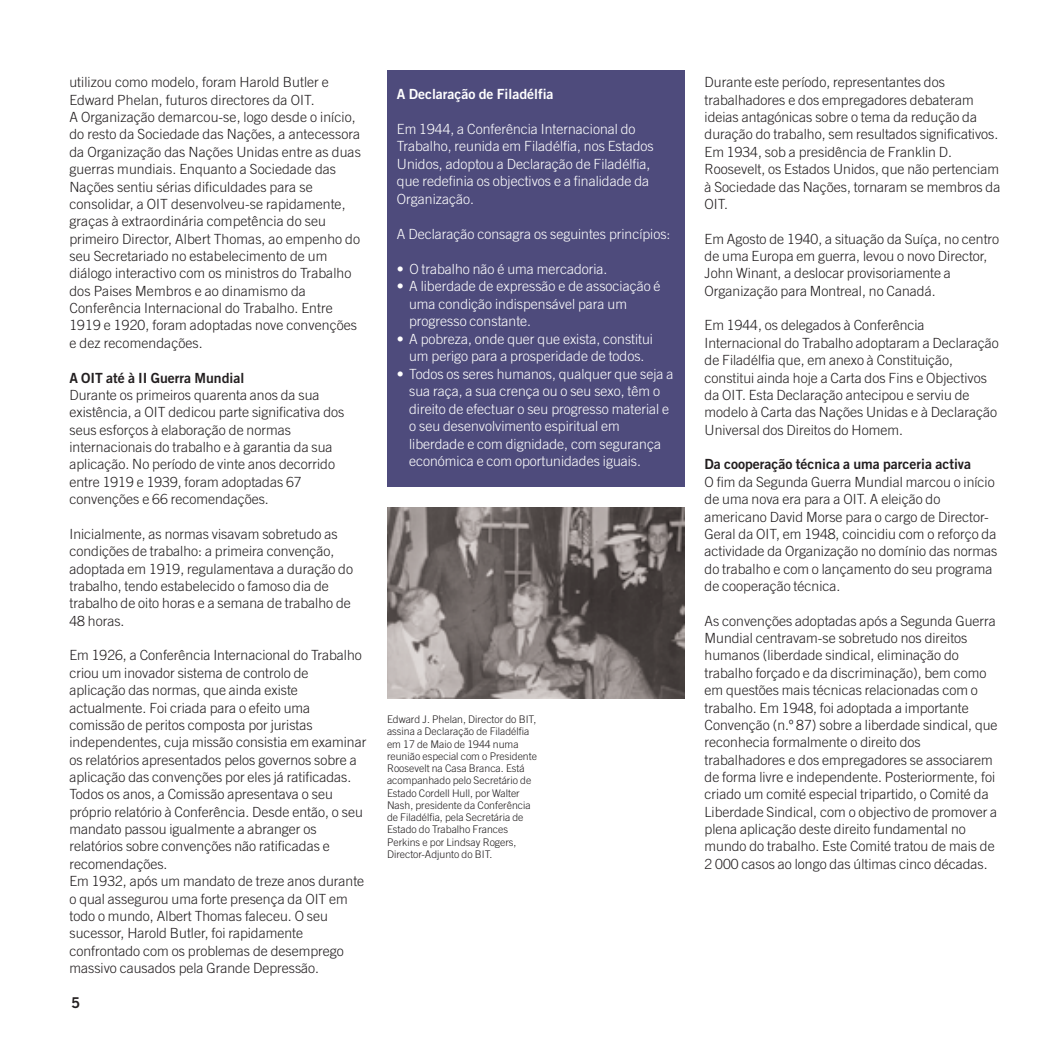
<style>
.page{position:relative;width:1042px;height:1042px;background:#fff}
.page>*{position:absolute;margin:0;border:0;box-sizing:border-box;transform-origin:0 0}
.t1{font:14.88px "Trade Gothic Bold Two";color:#231f20}
.t2{font:300 14px/17.3px "Trade Gothic";color:#231f20}
.t3{font:300 14px/17.5px "Trade Gothic";color:#fff}
.t4{font:14px "Trade Gothic Bold Two";color:#fff}
.t5{font:300 10.5px/12.2px "Trade Gothic";color:#231f20}
.s1{font-family:"Trade Gothic Bold Two";font-weight:400}
</style>
<div class="page">
<div style="left:387px;top:70px;width:298px;height:417px;background:#4e4b7c"></div>
<img style="left:387px;top:507px;width:298px;height:191px">
<p class="t2" style="left:69px;top:75px;width:293px">utilizou como modelo, foram Harold Butler e Edward Phelan, futuros directores da OIT.<br>A Organização demarcou-se, logo desde o início, do resto da Sociedade das Nações, a antecessora da Organização das Nações Unidas entre as duas guerras mundiais. Enquanto a Sociedade das Nações sentiu sérias dificuldades para se consolidar, a OIT desenvolveu-se rapidamente, graças à extraordinária competência do seu primeiro Director, Albert Thomas, ao empenho do seu Secretariado no estabelecimento de um diálogo interactivo com os ministros do Trabalho dos Paises Membros e ao dinamismo da Conferência Internacional do Trabalho. Entre 1919 e 1920, foram adoptadas nove convenções e dez recomendações.</p>
<p class="t2" style="left:69px;top:370px;width:276px"><span class="s1">A OIT até à II Guerra Mundial<br></span>Durante os primeiros quarenta anos da sua existência, a OIT dedicou parte significativa dos seus esforços à elaboração de normas internacionais do trabalho e à garantia da sua aplicação. No período de vinte anos decorrido entre 1919 e 1939, foram adoptadas 67 convenções e 66 recomendações.</p>
<p class="t2" style="left:69px;top:526px;width:285px">Inicialmente, as normas visavam sobretudo as condições de trabalho: a primeira convenção, adoptada em 1919, regulamentava a duração do trabalho, tendo estabelecido o famoso dia de trabalho de oito horas e a semana de trabalho de 48 horas.</p>
<p class="t2" style="left:69px;top:648px;width:298px">Em 1926, a Conferência Internacional do Trabalho criou um inovador sistema de controlo de aplicação das normas, que ainda existe actualmente. Foi criada para o efeito uma comissão de peritos composta por juristas independentes, cuja missão consistia em examinar os relatórios apresentados pelos governos sobre a aplicação das convenções por eles já ratificadas.<br>Todos os anos, a Comissão apresentava o seu próprio relatório à Conferência. Desde então, o seu mandato passou igualmente a abranger os relatórios sobre convenções não ratificadas e recomendações.<br>Em 1932, após um mandato de treze anos durante o qual assegurou uma forte presença da OIT em todo o mundo, Albert Thomas faleceu. O seu sucessor, Harold Butler, foi rapidamente confrontado com os problemas de desemprego massivo causados pela Grande Depressão.</p>
<p class="t1" style="left:71px;top:997px;width:11px">5</p>
<p class="t4" style="left:397px;top:88px;width:158px">A Declaração de Filadélfia</p>
<p class="t3" style="left:397px;top:121px;width:258px">Em 1944, a Conferência Internacional do Trabalho, reunida em Filadélfia, nos Estados Unidos, adoptou a Declaração de Filadélfia, que redefinia os objectivos e a finalidade da Organização.</p>
<p class="t3" style="left:397px;top:226px;width:275px">A Declaração consagra os seguintes princípios:</p>
<p class="t3" style="left:397px;top:261px;width:212px">• O trabalho não é uma mercadoria.</p>
<p class="t3" style="left:409px;top:279px;width:253px;text-indent:-12px">• A liberdade de expressão e de associação é uma condição indispensável para um progresso constante.</p>
<p class="t3" style="left:397px;top:331px;width:258px;text-align:center">• A pobreza, onde quer que exista, constitui um perigo para a prosperidade de todos.</p>
<p class="t3" style="left:409px;top:366px;width:266px;text-indent:-12px">• Todos os seres humanos, qualquer que seja a sua raça, a sua crença ou o seu sexo, têm o direito de efectuar o seu progresso material e o seu desenvolvimento espiritual em liberdade e com dignidade, com segurança económica e com oportunidades iguais.</p>
<p class="t5" style="left:387px;top:714px;width:151px">Edward J. Phelan, Director do BIT, assina a Declaração de Filadélfia em 17 de Maio de 1944 numa reunião especial com o Presidente<br>Roosevelt na Casa Branca. Está acompanhado pelo Secretário de<br>Estado Cordell Hull, por Walter<br>Nash, presidente da Conferência de Filadélfia, pela Secretária de<br>Estado do Trabalho Frances<br>Perkins e por Lindsay Rogers,<br>Director-Adjunto do BIT.</p>
<p class="t2" style="left:704px;top:75px;width:297px">Durante este período, representantes dos trabalhadores e dos empregadores debateram ideias antagónicas sobre o tema da redução da duração do trabalho, sem resultados significativos.<br>Em 1934, sob a presidência de Franklin D.<br>Roosevelt, os Estados Unidos, que não pertenciam à Sociedade das Nações, tornaram se membros da OIT.</p>
<p class="t2" style="left:704px;top:231px;width:296px">Em Agosto de 1940, a situação da Suíça, no centro de uma Europa em guerra, levou o novo Director, John Winant, a deslocar provisoriamente a Organização para Montreal, no Canadá.</p>
<p class="t2" style="left:704px;top:318px;width:296px">Em 1944, os delegados à Conferência Internacional do Trabalho adoptaram a Declaração de Filadélfia que, em anexo à Constituição, constitui ainda hoje a Carta dos Fins e Objectivos da OIT. Esta Declaração antecipou e serviu de modelo à Carta das Nações Unidas e à Declaração Universal dos Direitos do Homem.</p>
<p class="t2" style="left:704px;top:457px;width:294px"><span class="s1">Da cooperação técnica a uma parceria activa<br></span>O fim da Segunda Guerra Mundial marcou o início de uma nova era para a OIT. A eleição do americano David Morse para o cargo de Director-Geral da OIT, em 1948, coincidiu com o reforço da actividade da Organização no domínio das normas do trabalho e com o lançamento do seu programa de cooperação técnica.</p>
<p class="t2" style="left:704px;top:613px;width:294px">As convenções adoptadas após a Segunda Guerra Mundial centravam-se sobretudo nos direitos humanos (liberdade sindical, eliminação do trabalho forçado e da discriminação), bem como em questões mais técnicas relacionadas com o trabalho. Em 1948, foi adoptada a importante Convenção (n.º 87) sobre a liberdade sindical, que reconhecia formalmente o direito dos trabalhadores e dos empregadores se associarem de forma livre e independente. Posteriormente, foi criado um comité especial tripartido, o Comité da Liberdade Sindical, com o objectivo de promover a plena aplicação deste direito fundamental no mundo do trabalho. Este Comité tratou de mais de 2 000 casos ao longo das últimas cinco décadas.</p>
</div>
